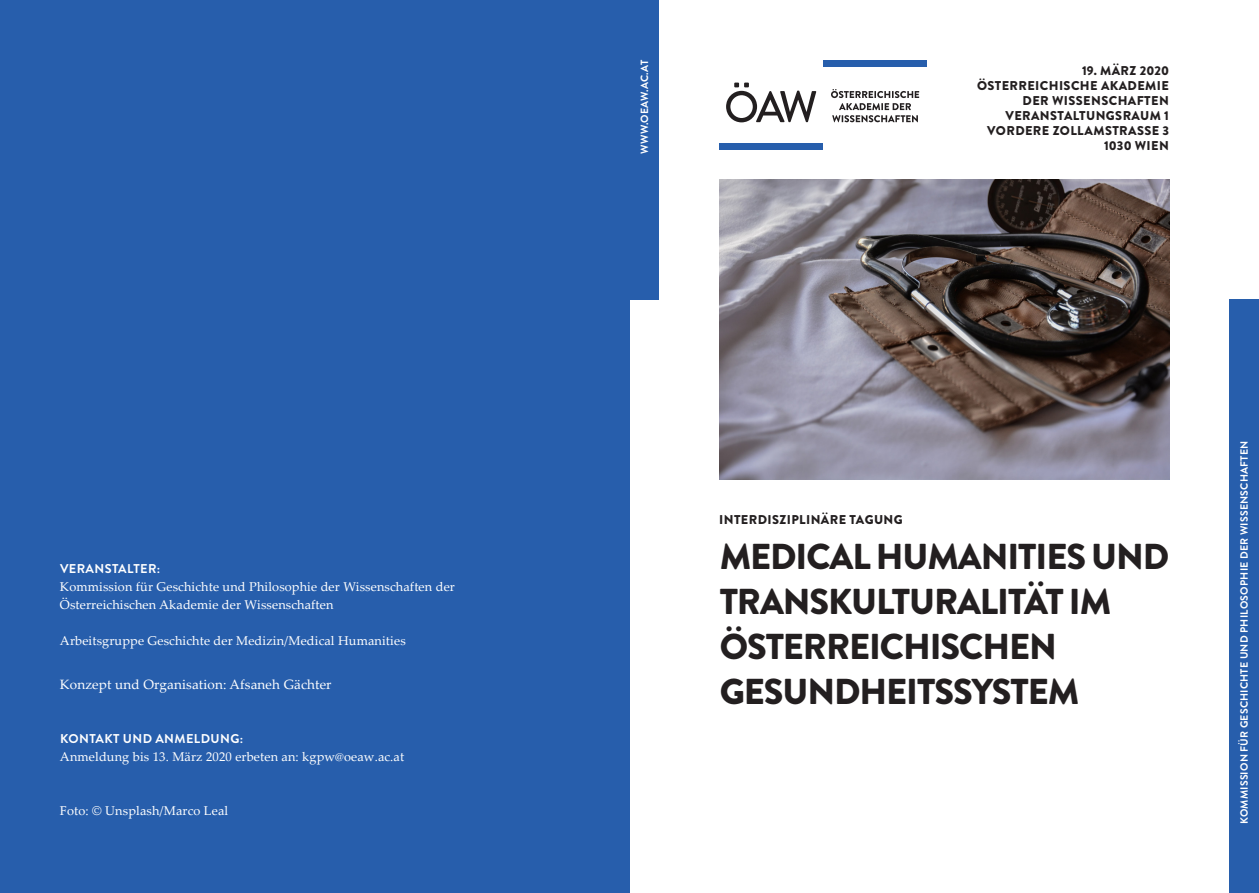
<style>
.page{position:relative;width:1259px;height:893px;background:#fff}
.page>*{position:absolute;margin:0;border:0;box-sizing:border-box;transform-origin:0 0}
.t1{font:900 36px "Brandon Grotesque";letter-spacing:-.03em;color:#231f20}
.t2{font:13.5px "Palatino Linotype";letter-spacing:.01em;color:#fff}
.t3{font:12.75px "Palatino Linotype";letter-spacing:.01em;color:#fff}
.t4{font:900 12.75px "Brandon Grotesque";letter-spacing:.03em;color:#231f20}
.t5{font:700 12.75px "Brandon Grotesque";letter-spacing:.03em;color:#fff}
.t6{font:900 12.75px "Brandon Grotesque";letter-spacing:.01em;color:#231f20}
.t7{font:700 10.5px "Brandon Grotesque";letter-spacing:.02em;color:#fff}
</style>
<div class="page">
<div style="left:0;top:0;width:629px;height:893px;background:#275eac"></div>
<img style="left:719px;top:180px;width:450px;height:299px">
<div style="left:1229px;top:300px;width:30px;height:593px;background:#275eac"></div>
<div style="left:629px;top:0;width:30px;height:300px;background:#275eac"></div>
<div style="left:719px;top:143px;width:104px;height:7px;background:#275eac"></div>
<div style="left:823px;top:60px;width:104px;height:7px;background:#275eac"></div>
<svg style="left:726px;top:83px;width:90px;height:39px"></svg>
<svg style="left:831px;top:89px;width:88px;height:33px"></svg>
<p class="t5" style="left:60px;top:560px;width:102px">VERANSTALTER:</p>
<p class="t3" style="left:60px;top:578px;width:396px">Kommission für Geschichte und Philosophie der Wissenschaften der</p>
<p class="t3" style="left:60px;top:596px;width:275px">Österreichischen Akademie der Wissenschaften</p>
<p class="t3" style="left:60px;top:632px;width:347px">Arbeitsgruppe Geschichte der Medizin/Medical Humanities</p>
<p class="t2" style="left:60px;top:675px;width:273px">Konzept und Organisation: Afsaneh Gächter</p>
<p class="t5" style="left:60px;top:730px;width:185px">KONTAKT UND ANMELDUNG:</p>
<p class="t3" style="left:60px;top:748px;width:346px">Anmeldung bis 13. März 2020 erbeten an: kgpw@oeaw.ac.at</p>
<p class="t3" style="left:60px;top:802px;width:170px">Foto: © Unsplash/Marco Leal</p>
<p class="t7" style="left:637px;top:154px;width:95px;rotate:-90deg">WWW.OEAW.AC.AT</p>
<p class="t6" style="left:1082px;top:61px;width:88px">19. MÄRZ 2020</p>
<p class="t4" style="left:977px;top:76px;width:193px">ÖSTERREICHISCHE AKADEMIE</p>
<p class="t4" style="left:1022px;top:91px;width:148px">DER WISSENSCHAFTEN</p>
<p class="t4" style="left:1005px;top:106px;width:165px">VERANSTALTUNGSRAUM 1</p>
<p class="t4" style="left:987px;top:121px;width:183px">VORDERE ZOLLAMSTRASSE 3</p>
<p class="t4" style="left:1104px;top:136px;width:66px">1030 WIEN</p>
<p class="t4" style="left:719px;top:511px;width:185px">INTERDISZIPLINÄRE TAGUNG</p>
<p class="t1" style="left:719px;top:531px;width:451px">MEDICAL HUMANITIES UND</p>
<p class="t1" style="left:719px;top:576px;width:393px">TRANSKULTURALITÄT IM</p>
<p class="t1" style="left:719px;top:621px;width:339px">ÖSTERREICHISCHEN</p>
<p class="t1" style="left:719px;top:666px;width:361px">GESUNDHEITSSYSTEM</p>
<p class="t7" style="left:1236px;top:824px;width:385px;rotate:-90deg">KOMMISSION FÜR GESCHICHTE UND PHILOSOPHIE DER WISSENSCHAFTEN</p>
</div>
